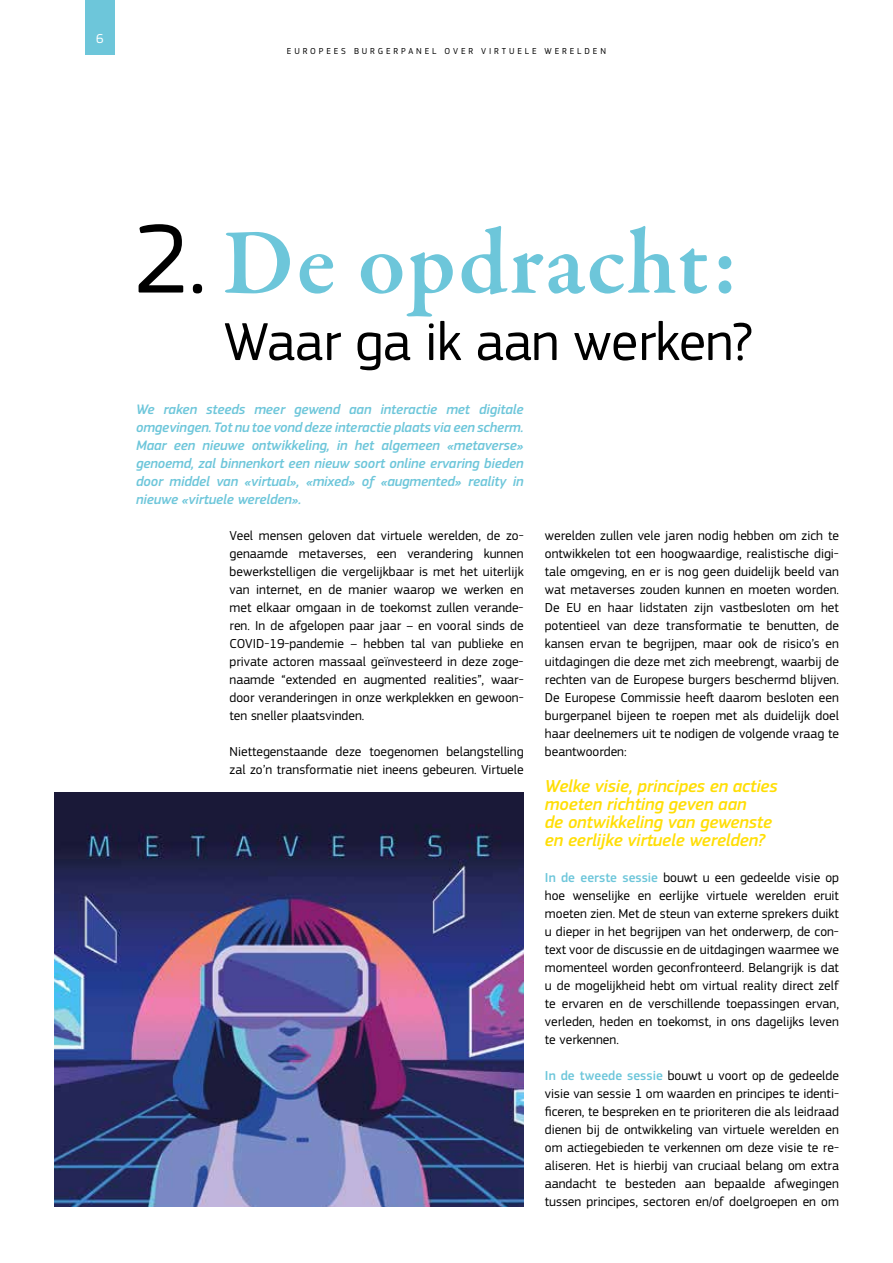
<style>
.page{position:relative;width:893px;height:1263px;background:#fff}
.page>*{position:absolute;margin:0;border:0;box-sizing:border-box;transform-origin:0 0}
.t1{font:600 94.5px "Garamond Premr Pro";letter-spacing:.02em;color:#6dc6da}
.t2{font:55.5px "EC Square Sans Pro";letter-spacing:-.01em;color:#000}
.t3{font:italic 500 18px/18px "EC Square Sans Pro";letter-spacing:-.01em;color:#ffde06}
.t4{font:italic 500 14.25px/18px "EC Square Sans Pro";letter-spacing:-.01em;color:#6dc6da;text-align:justify}
.t5{font:13.5px/18px "EC Square Sans Pro";color:#000;text-align:justify}
.t6{font:13.5px "EC Square Sans Pro";color:#fff}
.t7{font:9px "EC Square Sans Pro";letter-spacing:.32em;color:#000}
.s1{font-family:"EC Square Sans Pro";font-weight:400;font-size:102px;color:#000}
.s2{font-weight:500;color:#6dc6da}
</style>
<div class="page">
<div style="left:85px;top:0;width:30px;height:54px;background:#6dc6da"></div>
<img style="left:54px;top:792px;width:470px;height:414px">
<p class="t6" style="left:96px;top:30px;width:9px">6</p>
<p class="t7" style="left:287px;top:46px;width:321px">EUROPEES BURGERPANEL OVER VIRTUELE WERELDEN</p>
<h1 class="t1" style="left:133px;top:206px;width:607px"><span class="s1">2.</span> De opdracht:</h1>
<h2 class="t2" style="left:224px;top:309px;width:530px">Waar ga ik aan werken?</h2>
<p class="t4" style="left:136px;top:401px;width:389px">We raken steeds meer gewend aan interactie met digitale omgevingen. Tot nu toe vond deze interactie plaats via een scherm.<br>Maar een nieuwe ontwikkeling, in het algemeen «metaverse» genoemd, zal binnenkort een nieuw soort online ervaring bieden door middel van «virtual», «mixed» of «augmented» reality in nieuwe «virtuele werelden».</p>
<p class="t5" style="left:230px;top:527px;width:296px">Veel mensen geloven dat virtuele werelden, de zo&shy;genaamde metaverses, een verandering kunnen bewerkstelligen die vergelijkbaar is met het uiterlijk van internet, en de manier waarop we werken en met elkaar omgaan in de toekomst zullen verande&shy;ren. In de afgelopen paar jaar – en vooral sinds de COVID-19-pandemie – hebben tal van publieke en private actoren massaal geïnvesteerd in deze zoge&shy;naamde “extended en augmented realities”, waar&shy;door veranderingen in onze werkplekken en gewoon&shy;ten sneller plaatsvinden.</p>
<p class="t5" style="left:230px;top:743px;width:296px">Niettegenstaande deze toegenomen belangstelling zal zo’n transformatie niet ineens gebeuren. Virtuele</p>
<p class="t5" style="left:545px;top:527px;width:296px">werelden zullen vele jaren nodig hebben om zich te ontwikkelen tot een hoogwaardige, realistische digi&shy;tale omgeving, en er is nog geen duidelijk beeld van wat metaverses zouden kunnen en moeten worden.<br>De EU en haar lidstaten zijn vastbesloten om het potentieel van deze transformatie te benutten, de kansen ervan te begrijpen, maar ook de risico’s en uitdagingen die deze met zich meebrengt, waarbij de rechten van de Europese burgers beschermd blijven.<br>De Europese Commissie heeft daarom besloten een burgerpanel bijeen te roepen met als duidelijk doel haar deelnemers uit te nodigen de volgende vraag te beantwoorden:</p>
<h3 class="t3" style="left:545px;top:777px;width:234px">Welke visie, principes en acties moeten richting geven aan<br>de ontwikkeling van gewenste en eerlijke virtuele werelden?</h3>
<p class="t5" style="left:545px;top:869px;width:296px"><span class="s2">In de eerste sessie</span> bouwt u een gedeelde visie op hoe wenselijke en eerlijke virtuele werelden eruit moeten zien. Met de steun van externe sprekers duikt u dieper in het begrijpen van het onderwerp, de con&shy;text voor de discussie en de uitdagingen waarmee we momenteel worden geconfronteerd. Belangrijk is dat u de mogelijkheid hebt om virtual reality direct zelf te ervaren en de verschillende toepassingen ervan, verleden, heden en toekomst, in ons dagelijks leven te verkennen.</p>
<p class="t5" style="left:545px;top:1067px;width:296px"><span class="s2">In de tweede sessie</span> bouwt u voort op de gedeelde visie van sessie 1 om waarden en principes te identi&shy;ficeren, te bespreken en te prioriteren die als leidraad dienen bij de ontwikkeling van virtuele werelden en om actiegebieden te verkennen om deze visie te re&shy;aliseren. Het is hierbij van cruciaal belang om extra aandacht te besteden aan bepaalde afwegingen tussen principes, sectoren en/of doelgroepen en om</p>
</div>
